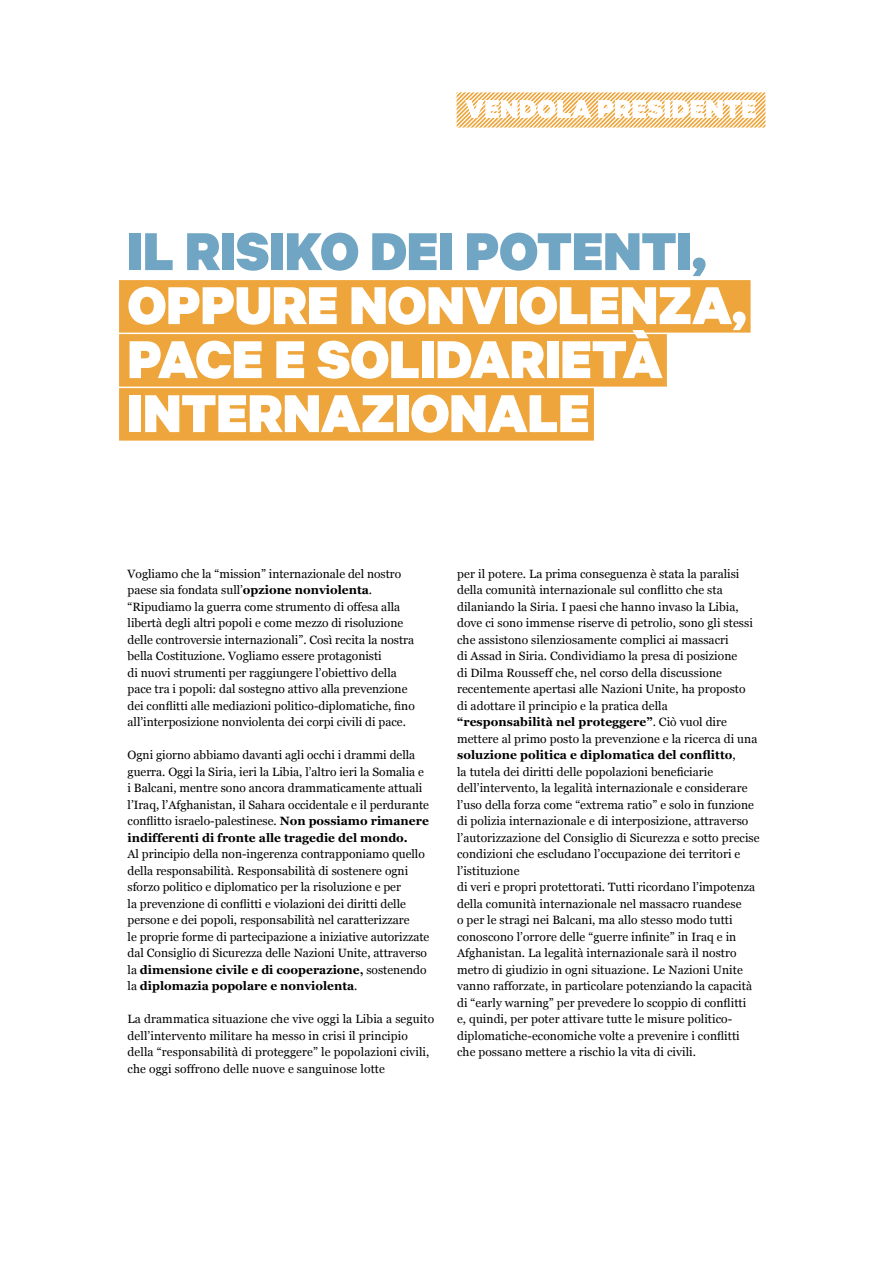
<style>
.page{position:relative;width:893px;height:1263px;background:#fff}
.page>*{position:absolute;margin:0;border:0;box-sizing:border-box;transform-origin:0 0}
.t1{font:900 60px/54px "Calibre";color:#fff}
.t2{font:900 60px "Calibre";color:#70a5c3}
.t3{font:12px/16.5px "Georgia";letter-spacing:.005em;color:#000}
.s1{font-weight:700}
</style>
<div class="page">
<svg style="left:457px;top:92px;width:308px;height:36px"></svg>
<div style="left:119px;top:280px;width:632px;height:53px;background:#eea53b"></div>
<div style="left:119px;top:334px;width:548px;height:53px;background:#eea53b"></div>
<div style="left:119px;top:388px;width:475px;height:53px;background:#eea53b"></div>
<h1 class="t2" style="left:128px;top:214px;width:580px">IL RISIKO DEI POTENTI,</h1>
<h1 class="t1" style="left:128px;top:276px;width:620px">OPPURE NONVIOLENZA,<br>PACE E SOLIDARIETÀ<br>INTERNAZIONALE</h1>
<p class="t3" style="left:128px;top:565px;width:289px">Vogliamo che la “mission” internazionale del nostro paese sia fondata sull’<span class="s1">opzione nonviolenta</span>. “Ripudiamo la guerra come strumento di offesa alla libertà degli altri popoli e come mezzo di risoluzione delle controversie internazionali”. Così recita la nostra bella Costituzione. Vogliamo essere protagonisti<br>di nuovi strumenti per raggiungere l’obiettivo della pace tra i popoli: dal sostegno attivo alla prevenzione dei conflitti alle mediazioni politico-diplomatiche, fino all’interposizione nonviolenta dei corpi civili di pace.</p>
<p class="t3" style="left:128px;top:747px;width:303px">Ogni giorno abbiamo davanti agli occhi i drammi della guerra. Oggi la Siria, ieri la Libia, l’altro ieri la Somalia e i Balcani, mentre sono ancora drammaticamente attuali l’Iraq, l’Afghanistan, il Sahara occidentale e il perdurante conflitto israelo-palestinese. <span class="s1">Non possiamo rimanere indifferenti di fronte alle tragedie del mondo.</span></p>
<p class="t3" style="left:128px;top:846px;width:303px">Al principio della non-ingerenza contrapponiamo quello della responsabilità. Responsabilità di sostenere ogni sforzo politico e diplomatico per la risoluzione e per<br>la prevenzione di conflitti e violazioni dei diritti delle persone e dei popoli, responsabilità nel caratterizzare<br>le proprie forme di partecipazione a iniziative autorizzate dal Consiglio di Sicurezza delle Nazioni Unite, attraverso la <span class="s1">dimensione civile e di cooperazione,</span> sostenendo la <span class="s1">diplomazia popolare e nonviolenta</span>.</p>
<p class="t3" style="left:128px;top:1011px;width:308px">La drammatica situazione che vive oggi la Libia a seguito dell’intervento militare ha messo in crisi il principio della “responsabilità di proteggere” le popolazioni civili, che oggi soffrono delle nuove e sanguinose lotte</p>
<p class="t3" style="left:457px;top:565px;width:304px">per il potere. La prima conseguenza è stata la paralisi della comunità internazionale sul conflitto che sta dilaniando la Siria. I paesi che hanno invaso la Libia, dove ci sono immense riserve di petrolio, sono gli stessi che assistono silenziosamente complici ai massacri<br>di Assad in Siria. Condividiamo la presa di posizione<br>di Dilma Rousseff che, nel corso della discussione recentemente apertasi alle Nazioni Unite, ha proposto<br>di adottare il principio e la pratica della <span class="s1">“responsabilità nel proteggere”</span>. Ciò vuol dire mettere al primo posto la prevenzione e la ricerca di una <span class="s1">soluzione politica e diplomatica del conflitto</span>,<br>la tutela dei diritti delle popolazioni beneficiarie dell’intervento, la legalità internazionale e considerare l’uso della forza come “extrema ratio” e solo in funzione di polizia internazionale e di interposizione, attraverso l’autorizzazione del Consiglio di Sicurezza e sotto precise condizioni che escludano l’occupazione dei territori e l’istituzione<br>di veri e propri protettorati. Tutti ricordano l’impotenza della comunità internazionale nel massacro ruandese<br>o per le stragi nei Balcani, ma allo stesso modo tutti conoscono l’orrore delle “guerre infinite” in Iraq e in Afghanistan. La legalità internazionale sarà il nostro metro di giudizio in ogni situazione. Le Nazioni Unite vanno rafforzate, in particolare potenziando la capacità di “early warning” per prevedere lo scoppio di conflitti<br>e, quindi, per poter attivare tutte le misure politico&shy;diplomatiche-economiche volte a prevenire i conflitti che possano mettere a rischio la vita di civili.</p>
</div>
